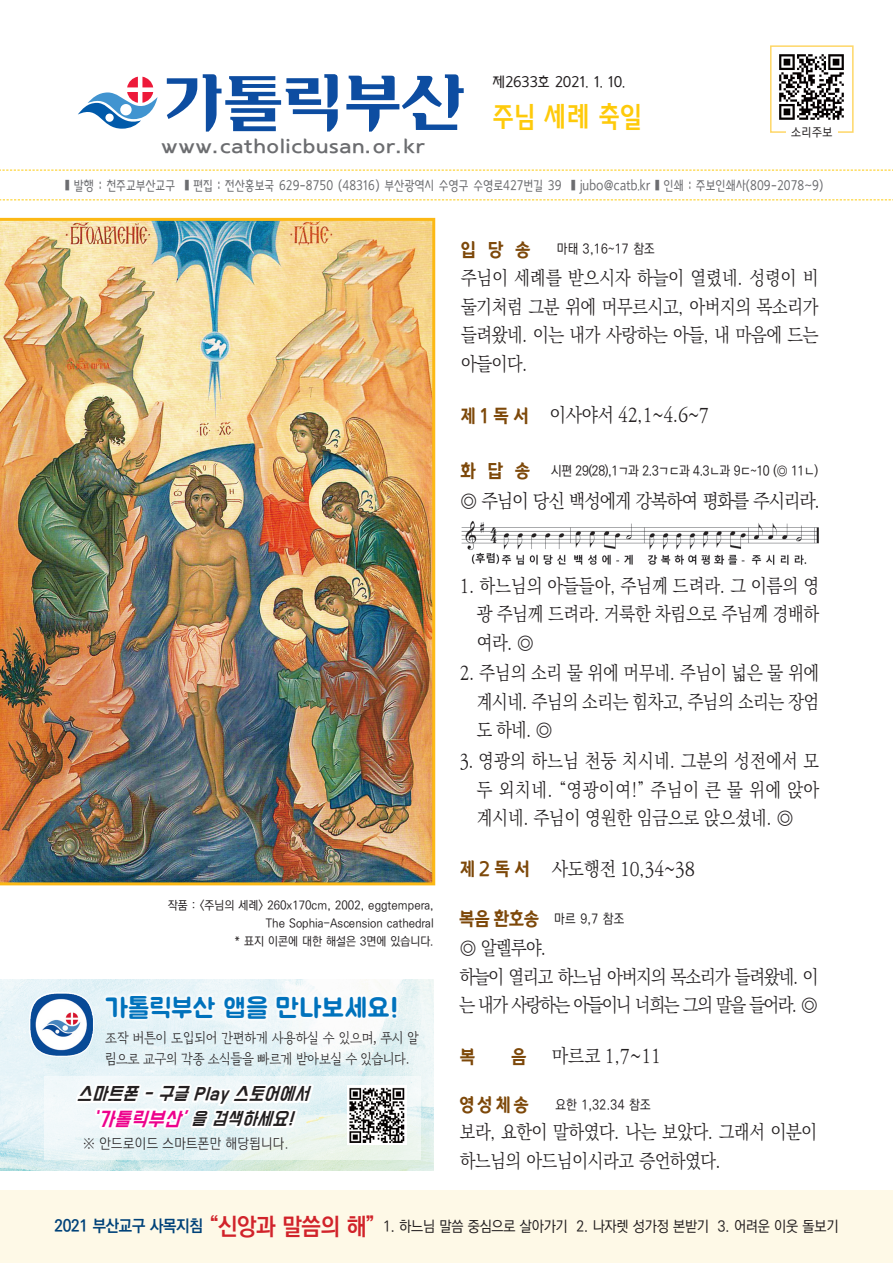
<style>
.page{position:relative;width:893px;height:1263px;background:#fff}
.page>*{position:absolute;margin:0;border:0;box-sizing:border-box;transform-origin:0 0}
.t1{font:28.5px "KBI Zgo B";color:#feca0a;scale:.9 1}
.광고위소식-내용{font:26.85px "BMJUA";letter-spacing:.03em;color:#0072bc}
.t2{font:21px "Yi Sun Shin Dotum B";color:#7d4809;scale:.88 1}
.t3{font:19.5px "Yi Sun Shin Dotum B";letter-spacing:.06em;color:#6c6d70;scale:1.06 1}
.t4{font:300 19.2px/28.5px "Ko Pub Batang";letter-spacing:-.015em;color:#231f20;text-align:justify;scale:.87 1}
.t5{font:300 19.2px/28.5px "Ko Pub Batang";letter-spacing:-.06em;color:#231f20;scale:.87 1}
.t6{font:300 19.2px "Ko Pub Batang";letter-spacing:-.015em;color:#231f20;scale:.9 1}
.t7{font:300 19.2px "Ko Pub Batang";letter-spacing:-.05em;color:#231f20}
.t8{font:300 19.2px "Ko Pub Batang";letter-spacing:-.015em;color:#231f20}
.광고위소식-내용-2{font:italic 17.4px "BM Do Hyeon";color:#ed028c;scale:.95 1}
.광고위소식-내용-3{font:italic 15.75px "BM Do Hyeon";color:#231f20;scale:.95 1}
.t9{font:500 15px "Ko Pub Dotum";letter-spacing:-.02em;color:#231f20;scale:.93 1}
.t10{font:15px "KBI Zgo R";letter-spacing:-.03em;color:#231f20}
.광고위소식-내용-4{font:14.1px/21px "Gyeonggi Batang R";color:#231f20;scale:.9 1}
.광고위소식-내용-5{font:300 14.1px "Ko Pub Dotum";letter-spacing:.03em;color:#231f20;scale:.92 1}
.t11{font:13.5px "KBI Zgo R";color:#6c6d70;scale:.35 1}
.t12{font:500 13.5px "Ko Pub Dotum";letter-spacing:-.03em;color:#231f20;scale:.9 1}
.t13{font:500 12px "Ko Pub Dotum";color:#231f20;scale:.95 1}
.s1{font-size:15.75px;color:#231f20}
.s2{font-weight:700;font-size:16.5px;color:#004279}
.s3{font-weight:700;font-size:24px;color:#d1232a}
</style>
<div class="page">
<div style="left:0;top:1191px;width:893px;height:72px;background:#fef9e7"></div>
<img style="left:0;top:979px;width:434px;height:192px">
<div style="left:102px;top:992px;width:297px;height:30px;background:#fff"></div>
<svg style="left:29px;top:992px;width:65px;height:65px"></svg>
<img style="left:31px;top:994px;width:62px;height:62px">
<svg style="left:44px;top:1076px;width:377px;height:84px;fill:#ebf5f5"></svg>
<img style="left:347px;top:1085px;width:60px;height:60px">
<svg style="left:76px;top:1084px;width:238px;height:45px"></svg>
<div style="left:770px;top:45px;width:84px;height:88px;border:2px solid #fed767"></div>
<svg style="left:167px;top:78px;width:30px;height:41px"></svg>
<svg style="left:346px;top:74px;width:118px;height:58px"></svg>
<svg style="left:203px;top:74px;width:135px;height:58px"></svg>
<svg style="left:78px;top:77px;width:80px;height:52px"></svg>
<img style="left:779px;top:54px;width:65px;height:66px">
<svg style="left:0;top:169px;width:893px;height:32px"></svg>
<img style="left:0;top:218px;width:435px;height:667px">
<img style="left:461px;top:521px;width:358px;height:44px">
<div style="left:786px;top:124px;width:51px;height:17px;background:#fff"></div>
<p class="t3" style="left:162px;top:136px;width:250px">www.catholicbusan.or.kr</p>
<p class="t10" style="left:492px;top:70px;width:134px">제2633호 2021. 1. 10.</p>
<p class="t1" style="left:492px;top:95px;width:168px">주님 세례 축일</p>
<p class="t13" style="left:791px;top:127px;width:45px">소리주보</p>
<p class="t11" style="left:65px;top:175px;width:2168px">▒ 발행 : 천주교부산교구 ▒ 편집 : 전산홍보국 629-8750 (48316) 부산광역시 수영구 수영로427번길 39 ▒ jubo@catb.kr ▒ 인쇄 : 주보인쇄사(809-2078~9)</p>
<p class="t2" style="left:461px;top:239px;width:81px">입 당 송</p>
<p class="t12" style="left:557px;top:242px;width:110px">마태 3,16~17 참조</p>
<p class="t4" style="left:461px;top:265px;width:412px">주님이 세례를 받으시자 하늘이 열렸네. 성령이 비 둘기처럼 그분 위에 머무르시고, 아버지의 목소리가 들려왔네. 이는 내가 사랑하는 아들, 내 마음에 드는 아들이다.</p>
<p class="t2" style="left:460px;top:405px;width:79px">제 1 독 서</p>
<p class="t6" style="left:550px;top:405px;width:178px">이사야서 42,1~4.6~7</p>
<p class="t2" style="left:460px;top:460px;width:81px">화 답 송</p>
<p class="t12" style="left:551px;top:464px;width:298px">시편 29(28),1ㄱ과 2.3ㄱㄷ과 4.3ㄴ과 9ㄷ~10 (◎ 11ㄴ)</p>
<p class="t7" style="left:460px;top:491px;width:361px">◎ 주님이 당신 백성에게 강복하여 평화를 주시리라.</p>
<p class="t4" style="left:477px;top:572px;width:395px;text-indent:-17px">1. 하느님의 아들들아, 주님께 드려라. 그 이름의 영 광 주님께 드려라. 거룩한 차림으로 주님께 경배하 여라. ◎</p>
<p class="t4" style="left:477px;top:660px;width:395px;text-indent:-17px">2. 주님의 소리 물 위에 머무네. 주님이 넓은 물 위에 계시네. 주님의 소리는 힘차고, 주님의 소리는 장엄 도 하네. ◎</p>
<p class="t4" style="left:477px;top:748px;width:395px;text-indent:-17px">3. 영광의 하느님 천둥 치시네. 그분의 성전에서 모 두 외치네. “영광이여!” 주님이 큰 물 위에 앉아 계시네. 주님이 영원한 임금으로 앉으셨네. ◎</p>
<p class="t13" style="left:168px;top:899px;width:281px">작품 : &lt;주님의 세례&gt; 260x170cm, 2002, eggtempera,</p>
<p class="t13" style="left:266px;top:917px;width:178px">The Sophia-Ascension cathedral</p>
<p class="t13" style="left:235px;top:935px;width:211px">* 표지 이콘에 대한 해설은 3면에 있습니다.</p>
<p class="광고위소식-내용" style="left:106px;top:994px;width:294px">가톨릭부산 앱을 만나보세요!</p>
<p class="광고위소식-내용-4" style="left:106px;top:1027px;width:350px">조작 버튼이 도입되어 간편하게 사용하실 수 있으며, 푸시 알 림으로 교구의 각종 소식들을 빠르게 받아보실 수 있습니다.</p>
<p class="광고위소식-내용-3" style="left:78px;top:1086px;width:251px">스마트폰 - 구글 Play 스토어에서</p>
<p class="광고위소식-내용-2" style="left:93px;top:1110px;width:219px">‘가톨릭부산’ <span class="s1">을 검색하세요!</span></p>
<p class="광고위소식-내용-5" style="left:83px;top:1137px;width:225px">※ 안드로이드 스마트폰만 해당됩니다.</p>
<p class="t2" style="left:460px;top:858px;width:81px">제 2 독 서</p>
<p class="t6" style="left:552px;top:859px;width:160px">사도행전 10,34~38</p>
<p class="t2" style="left:459px;top:908px;width:93px">복음 환호송</p>
<p class="t12" style="left:554px;top:912px;width:79px">마르 9,7 참조</p>
<p class="t8" style="left:459px;top:938px;width:88px">◎ 알렐루야.</p>
<p class="t5" style="left:459px;top:963px;width:414px">하늘이 열리고 하느님 아버지의 목소리가 들려왔네. 이 는 내가 사랑하는 아들이니 너희는 그의 말을 들어라. ◎</p>
<p class="t2" style="left:460px;top:1045px;width:19px">복</p>
<p class="t2" style="left:511px;top:1045px;width:19px">음</p>
<p class="t6" style="left:552px;top:1046px;width:123px">마르코 1,7~11</p>
<p class="t2" style="left:459px;top:1094px;width:81px">영 성 체 송</p>
<p class="t12" style="left:555px;top:1097px;width:107px">요한 1,32.34 참조</p>
<p class="t4" style="left:460px;top:1119px;width:412px">보라, 요한이 말하였다. 나는 보았다. 그래서 이분이 하느님의 아드님이시라고 증언하였다.</p>
<p class="t9" style="left:54px;top:1219px;width:845px"><span class="s2">2021 부산교구 사목지침</span> <span class="s3">“신앙과 말씀의 해”</span> 1. 하느님 말씀 중심으로 살아가기 2. 나자렛 성가정 본받기 3. 어려운 이웃 돌보기</p>
</div>
